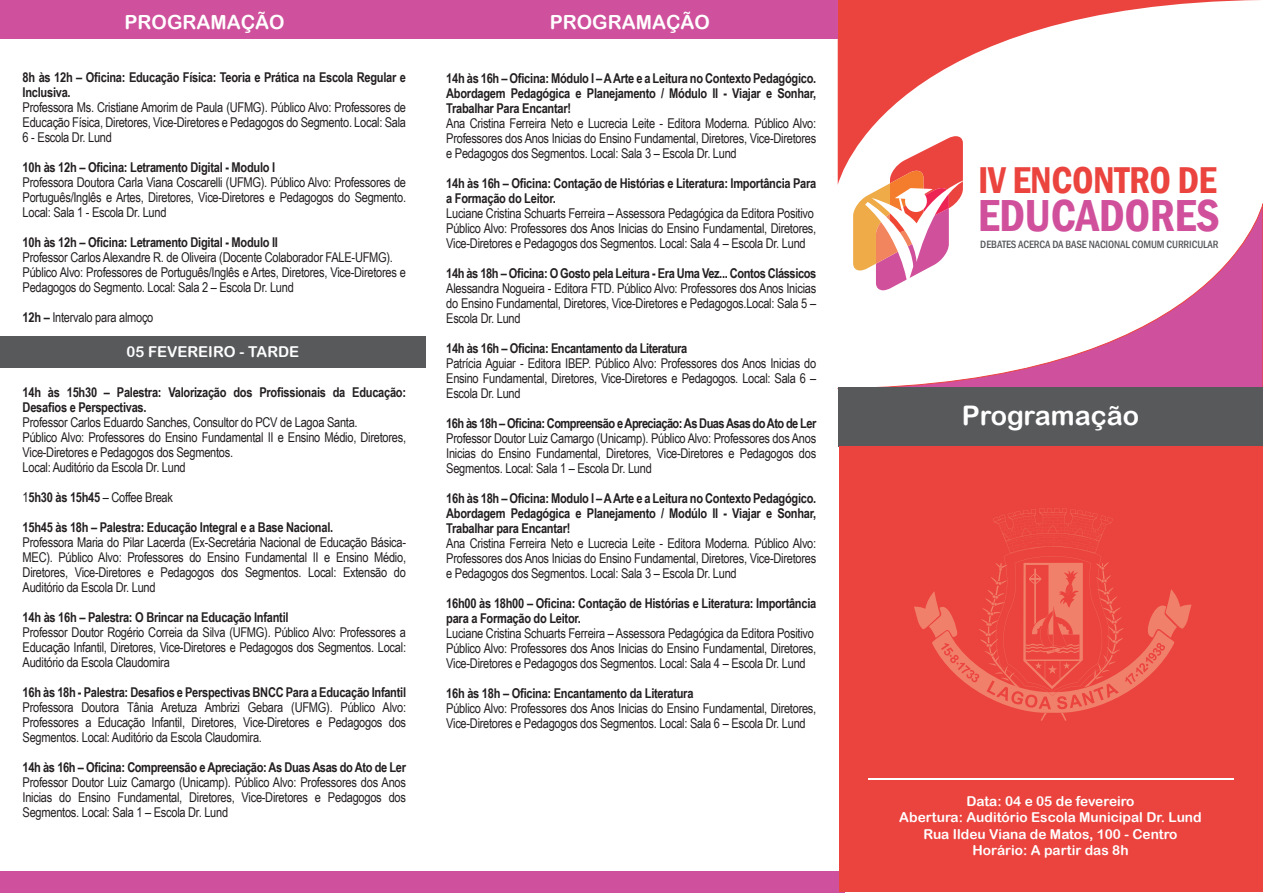
<style>
.page{position:relative;width:1263px;height:893px;background:#fff}
.page>*{position:absolute;margin:0;border:0;box-sizing:border-box;transform-origin:0 0}
.t1{font:600 condensed 46.05px "Franklin Gothic";letter-spacing:-.01em;color:#d0509c}
.t2{font:600 condensed 38.4px "Franklin Gothic";letter-spacing:-.01em;color:#eb433e}
.t3{font:27px "Arial Rounded MT Bold";color:#fff}
.t4{font:19.5px "Arial Rounded MT Bold";color:#fff}
.t5{font:15px "Arial Rounded MT Bold";color:#fff}
.t6{font:13.65px/16.4px "Arial Rounded MT Bold";color:#fff;text-align:center}
.t7{font:13.5px/15px "Arial Narrow";letter-spacing:-.02em;color:#231f20;text-align:justify}
.t8{font:700 13.5px/15px "Arial Narrow";letter-spacing:-.02em;color:#231f20}
.t9{font:700 13.5px "Arial Narrow";letter-spacing:-.04em;color:#231f20}
.t10{font:500 condensed 10.95px "Franklin Gothic";letter-spacing:-.01em;color:#56595b}
.s1{font-weight:700}
</style>
<div class="page">
<div style="left:0;top:872px;width:844px;height:21px;background:#cf509c"></div>
<svg style="left:837px;top:203px;width:426px;height:186px"></svg>
<svg style="left:838px;top:0;width:422px;height:184px"></svg>
<svg style="left:853px;top:136px;width:122px;height:154px"></svg>
<div style="left:838px;top:387px;width:425px;height:59px;background:#57595b"></div>
<div style="left:839px;top:446px;width:423px;height:446px;background:#eb433e"></div>
<hr style="left:868px;top:778px;width:365px;height:1px;background:#fff">
<div style="left:425px;top:0;width:413px;height:38px;background:#cf509c"></div>
<div style="left:0;top:0;width:425px;height:38px;background:#cf509c"></div>
<svg style="left:914px;top:508px;width:277px;height:213px"></svg>
<div style="left:0;top:336px;width:425px;height:32px;background:#57595b"></div>
<h3 class="t4" style="left:125px;top:10px;width:162px">programação</h3>
<h3 class="t4" style="left:550px;top:10px;width:162px">programação</h3>
<p class="t8" style="left:23px;top:69px;width:385px">8h às 12h – Oficina: Educação Física: Teoria e Prática na Escola Regular e<br>Inclusiva.</p>
<p class="t7" style="left:23px;top:99px;width:385px">Professora Ms. Cristiane Amorim de Paula (UFMG). Público Alvo: Professores de Educação Física, Diretores, Vice-Diretores e Pedagogos do Segmento. Local: Sala 6 - Escola Dr. Lund</p>
<p class="t8" style="left:23px;top:159px;width:254px">10h às 12h – Oficina: Letramento Digital - Modulo I</p>
<p class="t7" style="left:23px;top:174px;width:385px">Professora Doutora Carla Viana Coscarelli (UFMG). Público Alvo: Professores de Português/Inglês e Artes, Diretores, Vice-Diretores e Pedagogos do Segmento.<br>Local: Sala 1 - Escola Dr. Lund</p>
<p class="t8" style="left:23px;top:234px;width:257px">10h às 12h – Oficina: Letramento Digital - Modulo II</p>
<p class="t7" style="left:23px;top:249px;width:385px;text-align:left">Professor Carlos Alexandre R. de Oliveira (Docente Colaborador FALE-UFMG).<br>Público Alvo: Professores de Português/Inglês e Artes, Diretores, Vice-Diretores e<br>Pedagogos do Segmento. Local: Sala 2 – Escola Dr. Lund</p>
<p class="t7" style="left:23px;top:309px;width:132px"><span class="s1">12h –</span> Intervalo para almoço</p>
<p class="t5" style="left:127px;top:343px;width:174px">05 Fevereiro - tarde</p>
<p class="t8" style="left:23px;top:384px;width:385px">14h às 15h30 – Palestra: Valorização dos Profissionais da Educação:<br>Desafios e Perspectivas.</p>
<p class="t7" style="left:23px;top:414px;width:385px;text-align:left">Professor Carlos Eduardo Sanches, Consultor do PCV de Lagoa Santa.<br>Público Alvo: Professores do Ensino Fundamental II e Ensino Médio, Diretores, Vice-Diretores e Pedagogos dos Segmentos.<br>Local: Auditório da Escola Dr. Lund</p>
<p class="t7" style="left:23px;top:489px;width:152px">1<span class="s1">5h30 às 15h45</span> – Coffee Break</p>
<p class="t8" style="left:23px;top:519px;width:312px">15h45 às 18h – Palestra: Educação Integral e a Base Nacional.</p>
<p class="t7" style="left:23px;top:534px;width:385px">Professora Maria do Pilar Lacerda (Ex-Secretária Nacional de Educação Básica-MEC). Público Alvo: Professores do Ensino Fundamental II e Ensino Médio, Diretores, Vice-Diretores e Pedagogos dos Segmentos. Local: Extensão do Auditório da Escola Dr. Lund</p>
<p class="t8" style="left:23px;top:609px;width:267px">14h às 16h – Palestra: O Brincar na Educação Infantil</p>
<p class="t7" style="left:23px;top:624px;width:385px">Professor Doutor Rogério Correia da Silva (UFMG). Público Alvo: Professores a Educação Infantil, Diretores, Vice-Diretores e Pedagogos dos Segmentos. Local:<br>Auditório da Escola Claudomira</p>
<p class="t8" style="left:23px;top:684px;width:385px">16h às 18h - Palestra: Desafios e Perspectivas BNCC Para a Educação Infantil</p>
<p class="t7" style="left:23px;top:699px;width:385px">Professora Doutora Tânia Aretuza Ambrizi Gebara (UFMG). Público Alvo:<br>Professores a Educação Infantil, Diretores, Vice-Diretores e Pedagogos dos Segmentos. Local: Auditório da Escola Claudomira.</p>
<p class="t8" style="left:23px;top:759px;width:385px">14h às 16h – Oficina: Compreensão e Apreciação: As Duas Asas do Ato de Ler</p>
<p class="t7" style="left:23px;top:774px;width:385px">Professor Doutor Luiz Camargo (Unicamp). Público Alvo: Professores dos Anos Inicias do Ensino Fundamental, Diretores, Vice-Diretores e Pedagogos dos Segmentos. Local: Sala 1 – Escola Dr. Lund</p>
<p class="t8" style="left:446px;top:70px;width:372px;text-align:justify">14h às 16h – Oficina: Módulo I – A Arte e a Leitura no Contexto Pedagógico.<br>Abordagem Pedagógica e Planejamento / Módulo II - Viajar e Sonhar, Trabalhar Para Encantar!</p>
<p class="t7" style="left:446px;top:115px;width:371px">Ana Cristina Ferreira Neto e Lucrecia Leite - Editora Moderna. Público Alvo:<br>Professores dos Anos Inicias do Ensino Fundamental, Diretores, Vice-Diretores e Pedagogos dos Segmentos. Local: Sala 3 – Escola Dr. Lund</p>
<p class="t8" style="left:446px;top:175px;width:372px">14h às 16h – Oficina: Contação de Histórias e Literatura: Importância Para a Formação do Leitor.</p>
<p class="t7" style="left:446px;top:205px;width:372px;text-align:left">Luciane Cristina Schuarts Ferreira – Assessora Pedagógica da Editora Positivo<br>Público Alvo: Professores dos Anos Inicias do Ensino Fundamental, Diretores,<br>Vice-Diretores e Pedagogos dos Segmentos. Local: Sala 4 – Escola Dr. Lund</p>
<p class="t8" style="left:446px;top:265px;width:372px">14h às 18h – Oficina: O Gosto pela Leitura - Era Uma Vez... Contos Clássicos</p>
<p class="t7" style="left:446px;top:280px;width:372px">Alessandra Nogueira - Editora FTD. Público Alvo: Professores dos Anos Inicias do Ensino Fundamental, Diretores, Vice-Diretores e Pedagogos.Local: Sala 5 – Escola Dr. Lund</p>
<p class="t8" style="left:446px;top:340px;width:243px">14h às 16h – Oficina: Encantamento da Literatura</p>
<p class="t7" style="left:446px;top:355px;width:372px">Patrícia Aguiar - Editora IBEP. Público Alvo: Professores dos Anos Inicias do Ensino Fundamental, Diretores, Vice-Diretores e Pedagogos. Local: Sala 6 – Escola Dr. Lund</p>
<p class="t9" style="left:446px;top:413px;width:372px">16h às 18h – Oficina: Compreensão e Apreciação: As Duas Asas do Ato de Ler</p>
<p class="t7" style="left:446px;top:430px;width:371px">Professor Doutor Luiz Camargo (Unicamp). Público Alvo: Professores dos Anos Inicias do Ensino Fundamental, Diretores, Vice-Diretores e Pedagogos dos Segmentos. Local: Sala 1 – Escola Dr. Lund</p>
<p class="t8" style="left:446px;top:490px;width:372px;text-align:justify">16h às 18h – Oficina: Modulo I – A Arte e a Leitura no Contexto Pedagógico.<br>Abordagem Pedagógica e Planejamento / Modúlo II - Viajar e Sonhar, Trabalhar para Encantar!</p>
<p class="t7" style="left:446px;top:535px;width:371px">Ana Cristina Ferreira Neto e Lucrecia Leite - Editora Moderna. Público Alvo:<br>Professores dos Anos Inicias do Ensino Fundamental, Diretores, Vice-Diretores e Pedagogos dos Segmentos. Local: Sala 3 – Escola Dr. Lund</p>
<p class="t8" style="left:446px;top:595px;width:372px">16h00 às 18h00 – Oficina: Contação de Histórias e Literatura: Importância para a Formação do Leitor.</p>
<p class="t7" style="left:446px;top:625px;width:372px;text-align:left">Luciane Cristina Schuarts Ferreira – Assessora Pedagógica da Editora Positivo<br>Público Alvo: Professores dos Anos Inicias do Ensino Fundamental, Diretores,<br>Vice-Diretores e Pedagogos dos Segmentos. Local: Sala 4 – Escola Dr. Lund</p>
<p class="t8" style="left:446px;top:685px;width:249px">16h às 18h – Oficina: Encantamento da Literatura</p>
<p class="t7" style="left:446px;top:700px;width:372px">Público Alvo: Professores dos Anos Inicias do Ensino Fundamental, Diretores,<br>Vice-Diretores e Pedagogos dos Segmentos. Local: Sala 6 – Escola Dr. Lund</p>
<h2 class="t2" style="left:978px;top:154px;width:240px">IV ENCONTRO DE</h2>
<h1 class="t1" style="left:978px;top:185px;width:243px">EDUCADORES</h1>
<p class="t10" style="left:980px;top:237px;width:240px">DEBATES ACERCA DA BASE NACIONAL COMUM CURRICULAR</p>
<h3 class="t3" style="left:962px;top:400px;width:179px">programação</h3>
<p class="t6" style="left:899px;top:793px;width:304px">data: 04 e 05 de fevereiro<br>abertura: auditório escola municipal dr. Lund rua ildeu viana de matos, 100 - Centro horário: a partir das 8h</p>
</div>
